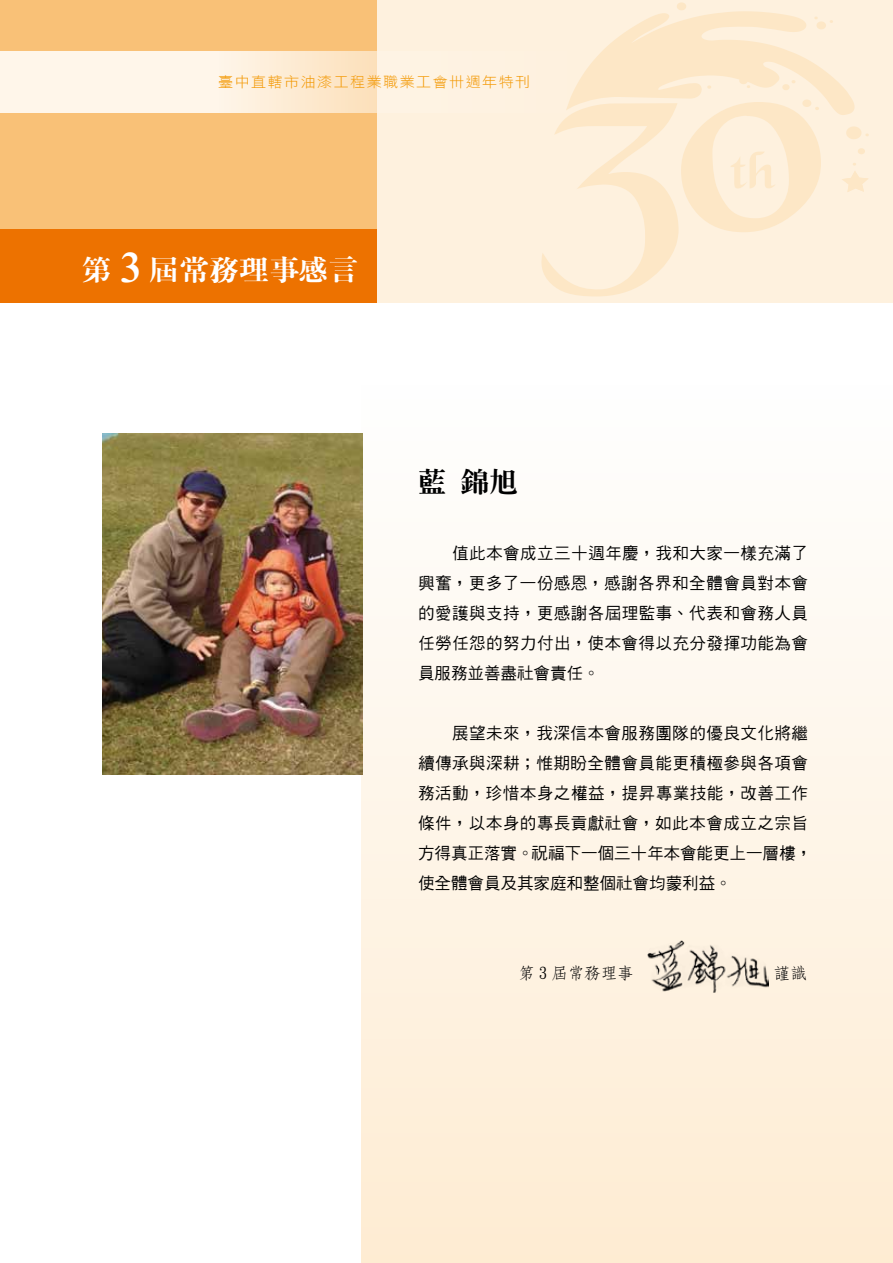
<style>
.page{position:relative;width:893px;height:1263px;background:#fff}
.page>*{position:absolute;margin:0;border:0;box-sizing:border-box;transform-origin:0 0}
.t1{font:28.5px "DF Ming XB WIN BF";color:#fff;scale:1.05 1}
.t2{font:27px "ID Ming Extra";color:#000;scale:1.05 1}
.t3{font:16.5px/30px "DF Hei Md HKP BF";letter-spacing:.03em;color:#000;text-align:justify}
.t4{font:16.5px "DF Fang Song Md HK BF";color:#000}
.t5{font:14.25px "DF Li Hei Lt WIN BF";letter-spacing:.1em;color:#f39700;scale:1.05 1}
.s1{font-size:42.75px}
</style>
<div class="page">
<hr style="left:0;top:385px;width:1px;height:878px;background:#feecd2">
<div style="left:361px;top:385px;width:532px;height:878px;background:linear-gradient(to bottom,#fefefe,#feecd2)"></div>
<div style="left:0;top:0;width:893px;height:303px;background:#fef1de"></div>
<div style="left:0;top:0;width:376px;height:303px;background:#f9c177"></div>
<div style="left:0;top:230px;width:376px;height:73px;background:#ed7200"></div>
<svg style="left:0;top:51px;width:377px;height:62px;background:#fef1df"></svg>
<svg style="left:541px;top:2px;width:328px;height:294px"></svg>
<img style="left:103px;top:434px;width:259px;height:340px">
<img style="left:648px;top:940px;width:120px;height:53px">
<p class="t5" style="left:218px;top:75px;width:299px">臺中直轄市油漆工程業職業工會卅週年特刊</p>
<h1 class="t1" style="left:82px;top:255px;width:266px">第 <span class="s1">3</span> 屆常務理事感言</h1>
<h2 class="t2" style="left:418px;top:468px;width:96px">藍 錦旭</h2>
<p class="t3" style="left:418px;top:538px;width:391px;text-indent:34px">值此本會成立三十週年慶，我和大家一樣充滿了興奮，更多了一份感恩，感謝各界和全體會員對本會的愛護與支持，更感謝各屆理監事、代表和會務人員任勞任怨的努力付出，使本會得以充分發揮功能為會員服務並善盡社會責任。</p>
<p class="t3" style="left:418px;top:718px;width:395px;text-align:left;text-indent:34px">展望未來，我深信本會服務團隊的優良文化將繼續傳承與深耕；惟期盼全體會員能更積極參與各項會務活動，珍惜本身之權益，提昇專業技能，改善工作條件，以本身的專長貢獻社會，如此本會成立之宗旨方得真正落實。祝福下一個三十年本會能更上一層樓，使全體會員及其家庭和整個社會均蒙利益。</p>
<p class="t4" style="left:518px;top:964px;width:117px">第 3 屆常務理事</p>
<p class="t4" style="left:774px;top:964px;width:34px">謹識</p>
</div>
